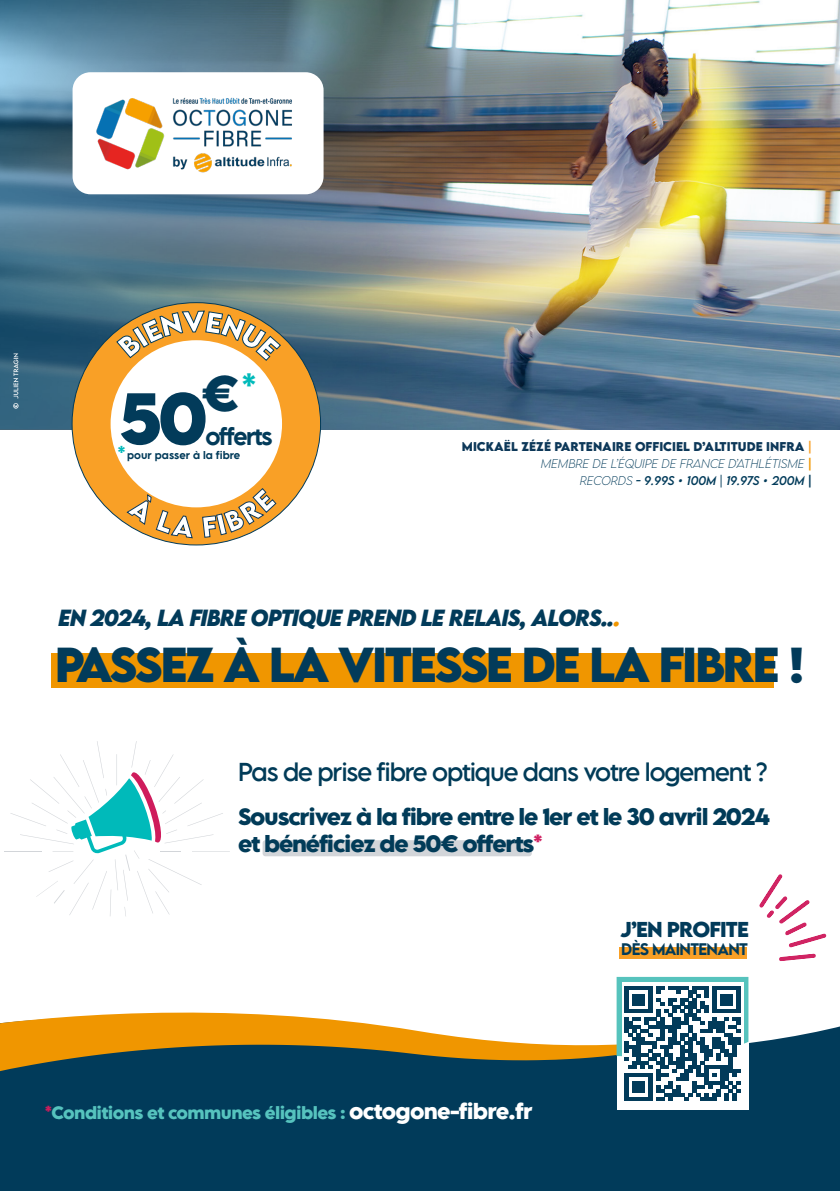
<style>
.page{position:relative;width:840px;height:1191px;background:#fff}
.page>*{position:absolute;margin:0;border:0;box-sizing:border-box;transform-origin:0 0}
.t1{font:700 64.8px "LEMONMILK Pro FTR";color:#023b5a}
.t2{font:700 44.4px "LEMONMILK Pro FTR";color:#023b5a}
.t3{font:700 43.6px "LEMONMILK Pro FTR";letter-spacing:-.055em;color:#023b5a}
.t4{font:500 36px "LEMONMILK Pro FTR";color:#00baba}
.t5{font:500 23.6px "LEMONMILK Pro FTR";color:#d1232a}
.t6{font:23px "LEMONMILK Pro FTR";letter-spacing:-.05em;color:#013b58}
.t7{font:500 22px "LEMONMILK Pro FTR";letter-spacing:-.07em;color:#023b5a}
.t8{font:700 21.2px "LEMONMILK Pro FTR";letter-spacing:-.06em;color:#013b58}
.t9{font:italic 700 20.8px "LEMONMILK Pro FTR";letter-spacing:-.05em;color:#023b5a}
.t10{font:500 19.4px "LEMONMILK Pro FTR";color:#00baba}
.t11{font:700 19.2px "LEMONMILK Pro FTR";letter-spacing:-.045em;color:#023b5a}
.t12{font:500 17.6px "LEMONMILK Pro FTR";color:#d1232a}
.t13{font:700 16px "LEMONMILK Pro FTR";letter-spacing:-.04em;color:#56c3be}
.t14{font:500 15px "LEMONMILK Pro FTR";letter-spacing:-.045em;color:#023b5a}
.t15{font:italic 200 11.4px/17px "LEMONMILK Pro FTR";color:#023b5a;text-align:right}
.t16{font:700 11.4px "LEMONMILK Pro FTR";letter-spacing:.005em;color:#0d3859}
.t17{font:500 10px "LEMONMILK Pro FTR";color:#023b5a}
.s1{color:#f9a026}
.s2{font-weight:700;font-style:normal;color:#f09600}
.s3{font-weight:400}
.s4{font-weight:400;font-style:normal}
.s5{font-weight:700;font-style:normal}
.s6{color:#f09600}
.s7{color:#d02263}
.s8{color:#cf1c5c}
.s9{font-size:20px;color:#fff}
</style>
<div class="page">
<div style="left:0;top:1002px;width:839px;height:189px;background:#013b5a"></div>
<svg style="left:0;top:1002px;width:616px;height:78px"></svg>
<hr style="left:192px;top:851px;width:38px;height:1px;background:#d2d5d9">
<hr style="left:4px;top:851px;width:37px;height:1px;background:#d2d5d9">
<svg style="left:10px;top:741px;width:213px;height:175px"></svg>
<img style="left:0;top:0;width:839px;height:429px">
<div style="left:51px;top:653px;width:721px;height:35px;background:#f09600"></div>
<div style="left:618px;top:946px;width:128px;height:12px;background:#f9a026"></div>
<svg style="left:759px;top:874px;width:68px;height:87px"></svg>
<div style="left:72px;top:303px;width:248px;height:242px;background:#f9a026;border-radius:50%"></div>
<div style="left:110px;top:340px;width:172px;height:167px;background:#fff;border-radius:50%"></div>
<svg style="left:116px;top:310px;width:165px;height:51px"></svg>
<svg style="left:126px;top:487px;width:150px;height:51px"></svg>
<div style="left:72px;top:72px;width:251px;height:122px;background:#fff;border-radius:18px"></div>
<svg style="left:13px;top:353px;width:6px;height:55px"></svg>
<div style="left:262px;top:840px;width:269px;height:16px;background:#d2d5d9;border-radius:3px"></div>
<img style="left:96px;top:97px;width:196px;height:76px">
<div style="left:616px;top:1039px;width:132px;height:70px;background:#fff"></div>
<svg style="left:624px;top:1100px;width:113px;height:1px"></svg>
<svg style="left:616px;top:977px;width:132px;height:123px"></svg>
<p class="t2" style="left:201px;top:363px;width:40px">€</p>
<p class="t4" style="left:241px;top:365px;width:17px">*</p>
<p class="t5" style="left:248px;top:368px;width:11px">*</p>
<p class="t1" style="left:118px;top:374px;width:91px">50</p>
<p class="t12" style="left:120px;top:445px;width:9px">*</p>
<p class="t7" style="left:205px;top:421px;width:69px">offerts</p>
<p class="t17" style="left:127px;top:448px;width:114px">pour passer à la fibre</p>
<p class="t10" style="left:117px;top:441px;width:10px">*</p>
<p class="t16" style="left:461px;top:439px;width:351px">MICKAËL ZÉZÉ PARTENAIRE OFFICIEL D’ALTITUDE INFRA <span class="s1">|</span></p>
<p class="t15" style="left:540px;top:455px;width:272px">MEMBRE DE L’ÉQUIPE DE FRANCE D’ATHLÉTISME <span class="s2">|<br></span>RECORDS <span class="s3">- 9.99S • 100M</span> <span class="s4">|</span> <span class="s3">19.97S • 200M</span> <span class="s5">|</span></p>
<p class="t9" style="left:58px;top:603px;width:563px">EN 2024, LA FIBRE OPTIQUE PREND LE RELAIS, ALORS..<span class="s6">.</span></p>
<p class="t3" style="left:55px;top:635px;width:751px">PASSEZ À LA VITESSE DE LA FIBRE !</p>
<p class="t6" style="left:238px;top:757px;width:531px">Pas de prise fibre optique dans votre logement ?</p>
<p class="t8" style="left:238px;top:801px;width:533px">Souscrivez à la fibre entre le 1er et le 30 avril 2024</p>
<p class="t8" style="left:238px;top:829px;width:306px">et bénéficiez de 50€ offerts<span class="s7">*</span></p>
<p class="t13" style="left:45px;top:1101px;width:489px"><span class="s8">*</span>Conditions et communes éligibles : <span class="s9">octogone-fibre.fr</span></p>
<p class="t11" style="left:619px;top:916px;width:130px">J’EN PROFITE</p>
<p class="t14" style="left:621px;top:939px;width:128px">DÈS MAINTENANT</p>
</div>
